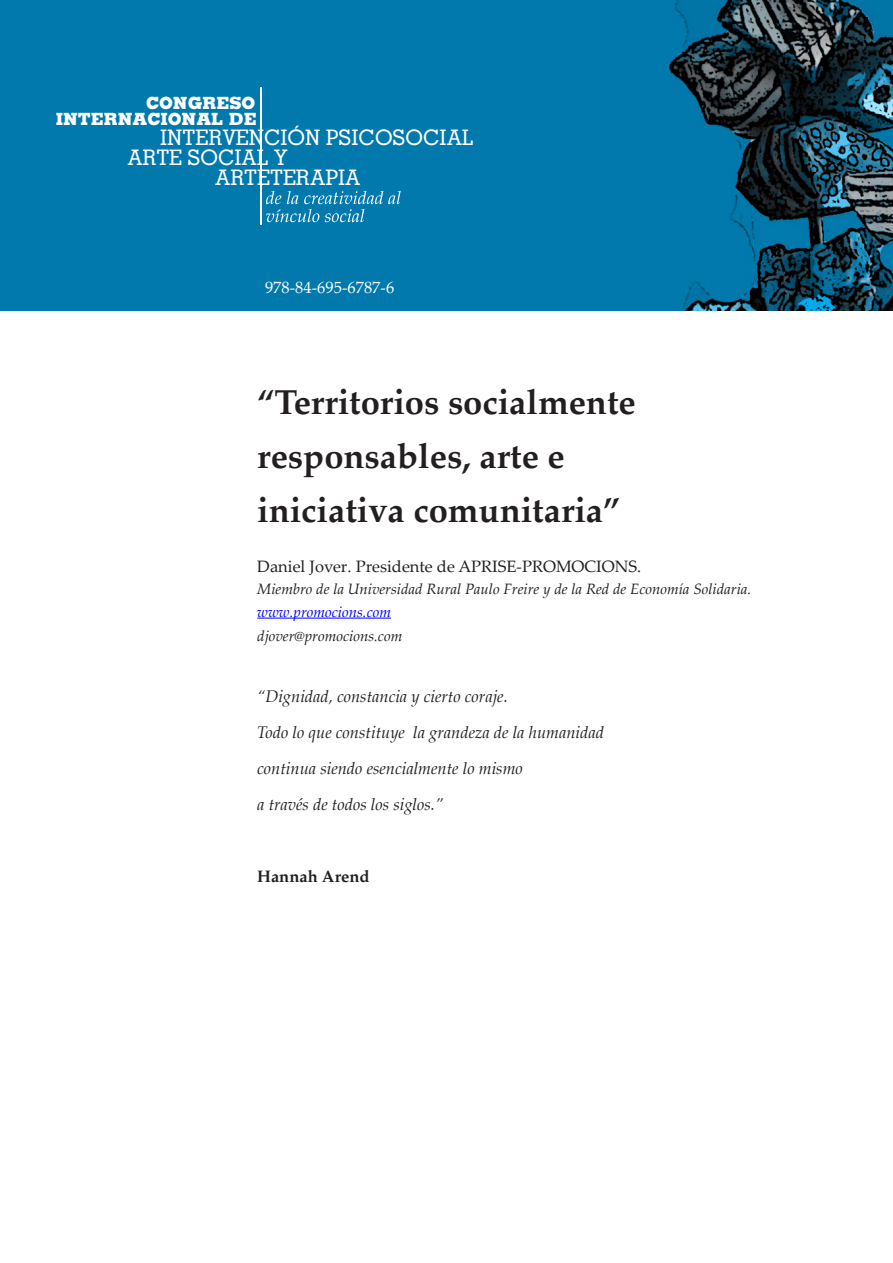
<style>
.page{position:relative;width:893px;height:1263px;background:#fff}
.page>*{position:absolute;margin:0;border:0;box-sizing:border-box;transform-origin:0 0}
.TEXTO{font:700 34.5px/54px "Palatino";color:#231f20}
.t1{font:500 21.3px "Memphis";color:#fff}
.t2{font:800 16.8px/16.6px "Memphis";color:#fff;text-align:right}
.TEXTO-2{font:italic 16.5px "Palatino";color:#231f20}
.AUTOR{font:16.5px "Palatino Linotype";color:#231f20}
.PARRAFO{font:16.5px "Palatino Linotype";color:#fff}
.TEXTO-3{font:700 16.5px "Palatino";color:#231f20}
.AUTOR-2{font:italic 15px "Palatino Linotype";color:#231f20}
.AUTOR-3{font:italic 15px "Palatino Linotype";color:#00f}
</style>
<div class="page">
<img style="left:0;top:0;width:893px;height:311px">
<hr style="left:257px;top:618px;width:134px;height:1px;background:#00f">
<hr style="left:260px;top:87px;width:1px;height:137px;background:#fff">
<svg style="left:266px;top:191px;width:135px;height:31px;background:#278db9"></svg>
<p class="t2" style="left:56px;top:94px;width:202px">CONGRESO<br>INTERNACIONAL DE</p>
<p class="t1" style="left:160px;top:124px;width:315px">INTERVENCIÓN PSICOSOCIAL</p>
<p class="t1" style="left:127px;top:145px;width:162px">ARTE SOCIAL Y</p>
<p class="t1" style="left:215px;top:164px;width:147px">ARTETERAPIA</p>
<p class="PARRAFO" style="left:265px;top:275px;width:131px">978-84-695-6787-6</p>
<p class="TEXTO" style="left:257px;top:374px;width:380px">“Territorios socialmente responsables, arte e iniciativa comunitaria”</p>
<p class="AUTOR" style="left:257px;top:554px;width:386px">Daniel Jover. Presidente de APRISE-PROMOCIONS.</p>
<p class="AUTOR-2" style="left:257px;top:578px;width:496px">Miembro de la Universidad Rural Paulo Freire y de la Red de Economía Solidaria.</p>
<p class="AUTOR-3" style="left:257px;top:601px;width:135px">www.promocions.com</p>
<p class="AUTOR-2" style="left:257px;top:625px;width:147px">djover@promocions.com</p>
<p class="TEXTO-2" style="left:257px;top:682px;width:252px">“Dignidad, constancia y cierto coraje.</p>
<p class="TEXTO-2" style="left:257px;top:718px;width:348px">Todo lo que constituye la grandeza de la humanidad</p>
<p class="TEXTO-2" style="left:257px;top:754px;width:267px">continua siendo esencialmente lo mismo</p>
<p class="TEXTO-2" style="left:257px;top:790px;width:188px">a través de todos los siglos.”</p>
<p class="TEXTO-3" style="left:257px;top:862px;width:114px">Hannah Arend</p>
</div>
